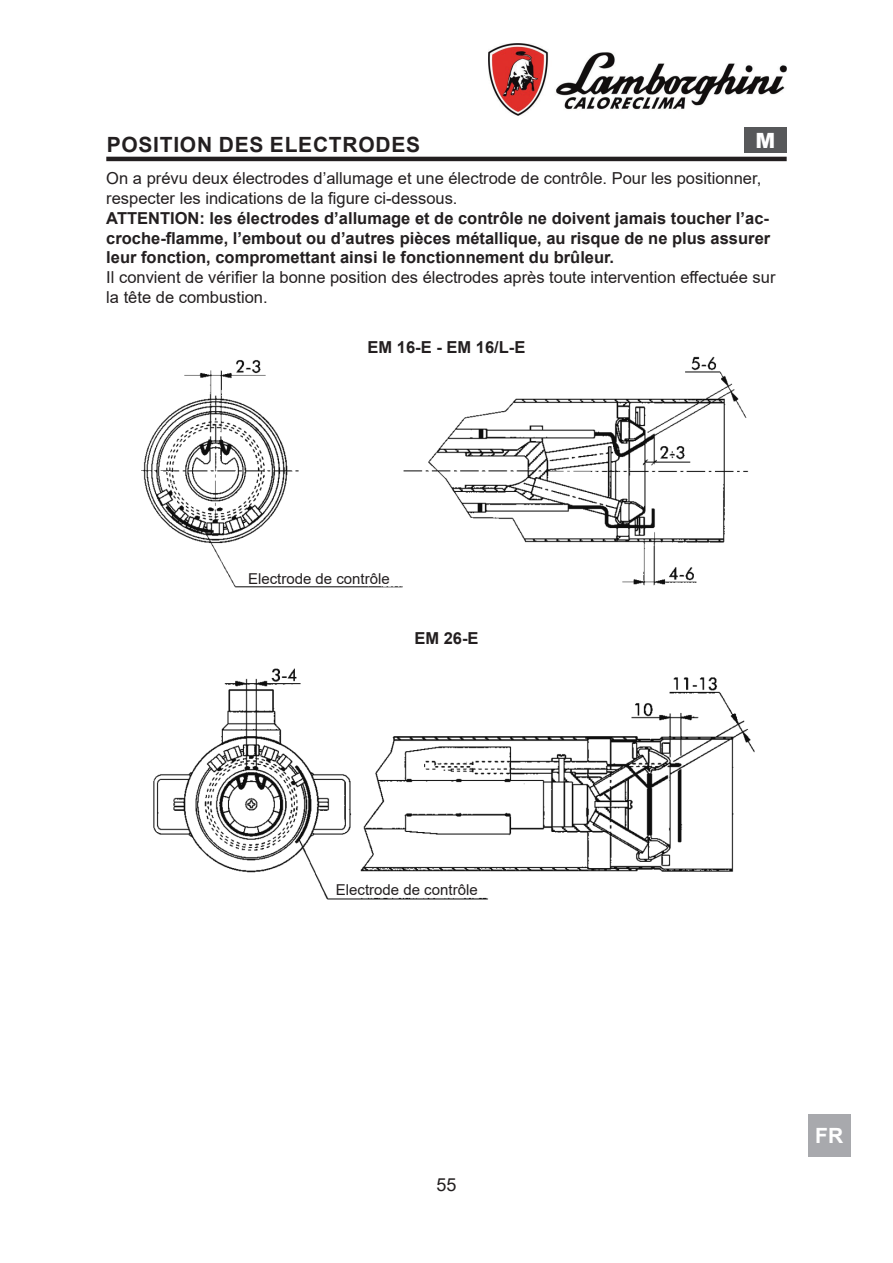
<style>
.page{position:relative;width:893px;height:1263px;background:#fff}
.page>*{position:absolute;margin:0;border:0;box-sizing:border-box;transform-origin:0 0}
.titoletto{font:700 21px "Arial";letter-spacing:.035em;color:#231f20}
.t1{font:700 21px "Arial";color:#fff}
.t2{font:900 21px "Arial";color:#fff}
.t3{font:18px "Arial";color:#231f20}
.arial_11{font:700 16.5px/19.8px "Arial";color:#231f20;text-align:justify}
.arial_11-2{font:16.5px/19.8px "Arial";color:#231f20}
.arial_11-3{font:15px "Arial";color:#231f20}
</style>
<div class="page">
<img style="left:488px;top:43px;width:299px;height:73px">
<div style="left:808px;top:1114px;width:42px;height:43px;background:#a8a9ad"></div>
<hr style="left:106px;top:157px;width:681px;height:4px;background:#231f20">
<div style="left:744px;top:128px;width:43px;height:25px;background:#57585a"></div>
<img style="left:141px;top:356px;width:614px;height:544px">
<p class="titoletto" style="left:107px;top:130px;width:315px">POSITION DES ELECTRODES</p>
<p class="t2" style="left:755px;top:125px;width:21px">M</p>
<p class="arial_11-2" style="left:106px;top:168px;width:656px">On a prévu deux électrodes d’allumage et une électrode de contrôle. Pour les positionner, respecter les indications de la figure ci-dessous.</p>
<p class="arial_11" style="left:106px;top:208px;width:665px">ATTENTION: les électrodes d’allumage et de contrôle ne doivent jamais toucher l’ac&shy;croche-flamme, l’embout ou d’autres pièces métallique, au risque de ne plus assurer leur fonction, compromettant ainsi le fonctionnement du brûleur.</p>
<p class="arial_11-2" style="left:106px;top:267px;width:671px">Il convient de vérifier la bonne position des électrodes après toute intervention effectuée sur la tête de combustion.</p>
<p class="arial_11" style="left:368px;top:337px;width:159px">EM 16-E - EM 16/L-E</p>
<p class="arial_11-3" style="left:248px;top:568px;width:143px">Electrode de contrôle</p>
<p class="arial_11" style="left:414px;top:628px;width:66px">EM 26-E</p>
<p class="arial_11-3" style="left:336px;top:880px;width:143px">Electrode de contrôle</p>
<p class="t3" style="left:436px;top:1172px;width:22px">55</p>
<p class="t1" style="left:815px;top:1121px;width:29px">FR</p>
</div>
